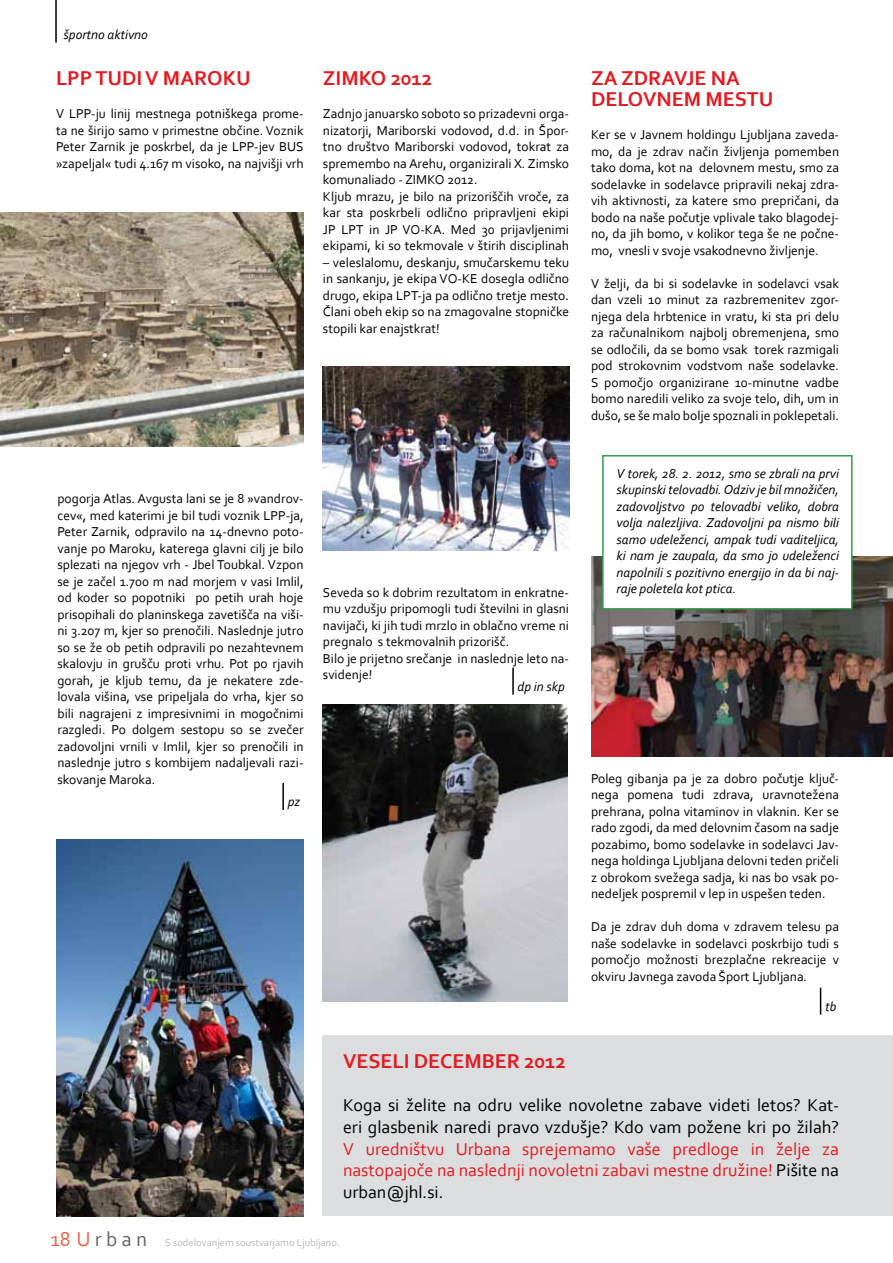
<style>
.page{position:relative;width:893px;height:1263px;background:#fff}
.page>*{position:absolute;margin:0;border:0;box-sizing:border-box;transform-origin:0 0}
.t1{font:700 21px/21px "Corbel";color:#e11b22}
.t2{font:18px/21.6px "Corbel";color:#e11b22;text-align:justify}
.t3{font:18px/21.6px "Corbel";color:#000}
.t4{font:13.5px/16.5px "Corbel";color:#000;text-align:justify}
.t5{font:italic 13.5px/16.5px "Corbel";color:#000;text-align:justify}
.t6{font:10.5px "Corbel";color:#b6b8ba}
.s1{color:#000}
.s2{font-size:21px;color:#e86146}
.s3{font-size:21px;color:#e8664a}
.s4{font-size:21px;color:#67686b}
</style>
<div class="page">
<hr style="left:55px;top:0;width:2px;height:43px;background:#000">
<div style="left:323px;top:1035px;width:570px;height:180px;background:#dcddde"></div>
<img style="left:56px;top:839px;width:248px;height:377px">
<img style="left:323px;top:704px;width:244px;height:297px">
<img style="left:0;top:213px;width:304px;height:234px">
<img style="left:323px;top:366px;width:246px;height:185px">
<img style="left:591px;top:556px;width:302px;height:201px">
<div style="left:602px;top:455px;width:251px;height:155px;background:#fff;border:2px solid #359b49"></div>
<svg style="left:820px;top:988px;width:1px;height:27px"></svg>
<hr style="left:282px;top:783px;width:2px;height:27px;background:#000">
<hr style="left:512px;top:668px;width:2px;height:27px;background:#000">
<p class="t5" style="left:64px;top:26px;width:86px">športno aktivno</p>
<h1 class="t1" style="left:56px;top:67px;width:196px">LPP TUDI V MAROKU</h1>
<p class="t4" style="left:56px;top:105px;width:249px">V LPP-ju linij mestnega potniškega prome&shy;ta ne širijo samo v primestne občine. Voznik Peter Zarnik je poskrbel, da je LPP-jev BUS »zapeljal« tudi 4.167 m visoko, na najvišji vrh</p>
<p class="t4" style="left:57px;top:490px;width:248px">pogorja Atlas. Avgusta lani se je 8 »vandrov&shy;cev«, med katerimi je bil tudi voznik LPP-ja, Peter Zarnik, odpravilo na 14-dnevno poto&shy;vanje po Maroku, katerega glavni cilj je bilo splezati na njegov vrh - Jbel Toubkal. Vzpon se je začel 1.700 m nad morjem v vasi Imlil, od koder so popotniki po petih urah hoje prisopihali do planinskega zavetišča na viši&shy;ni 3.207 m, kjer so prenočili. Naslednje jutro so se že ob petih odpravili po nezahtevnem skalovju in grušču proti vrhu. Pot po rjavih gorah, je kljub temu, da je nekatere zde&shy;lovala višina, vse pripeljala do vrha, kjer so bili nagrajeni z impresivnimi in mogočnimi razgledi. Po dolgem sestopu so se zvečer zadovoljni vrnili v Imlil, kjer so prenočili in naslednje jutro s kombijem nadaljevali razi&shy;skovanje Maroka.</p>
<p class="t5" style="left:288px;top:793px;width:14px">pz</p>
<h1 class="t1" style="left:323px;top:67px;width:111px">ZIMKO 2012</h1>
<p class="t4" style="left:323px;top:105px;width:248px;text-align:left">Zadnjo januarsko soboto so prizadevni orga&shy;nizatorji, Mariborski vodovod, d.d. in Špor&shy;tno društvo Mariborski vodovod, tokrat za spremembo na Arehu, organizirali X. Zimsko komunaliado - ZIMKO 2012.<br>Kljub mrazu, je bilo na prizoriščih vroče, za kar sta poskrbeli odlično pripravljeni ekipi JP LPT in JP VO-KA. Med 30 prijavljenimi ekipami, ki so tekmovale v štirih disciplinah</p>
<p class="t4" style="left:323px;top:254px;width:248px">– veleslalomu, deskanju, smučarskemu teku in sankanju, je ekipa VO-KE dosegla odlično drugo, ekipa LPT-ja pa odlično tretje mesto.<br>Člani obeh ekip so na zmagovalne stopničke stopili kar enajstkrat!</p>
<p class="t4" style="left:323px;top:584px;width:248px;text-align:left">Seveda so k dobrim rezultatom in enkratne&shy;mu vzdušju pripomogli tudi številni in glasni navijači, ki jih tudi mrzlo in oblačno vreme ni pregnalo s tekmovalnih prizorišč.<br>Bilo je prijetno srečanje in naslednje leto na&shy;svidenje!</p>
<p class="t5" style="left:518px;top:678px;width:49px">dp in skp</p>
<h1 class="t1" style="left:591px;top:67px;width:184px">ZA ZDRAVJE NA<br>DELOVNEM MESTU</h1>
<p class="t4" style="left:591px;top:126px;width:250px">Ker se v Javnem holdingu Ljubljana zaveda&shy;mo, da je zdrav način življenja pomemben tako doma, kot na delovnem mestu, smo za sodelavke in sodelavce pripravili nekaj zdra&shy;vih aktivnosti, za katere smo prepričani, da bodo na naše počutje vplivale tako blagodej&shy;no, da jih bomo, v kolikor tega še ne počne&shy;mo, vnesli v svoje vsakodnevno življenje.</p>
<p class="t4" style="left:591px;top:275px;width:250px">V želji, da bi si sodelavke in sodelavci vsak dan vzeli 10 minut za razbremenitev zgor&shy;njega dela hrbtenice in vratu, ki sta pri delu za računalnikom najbolj obremenjena, smo se odločili, da se bomo vsak torek razmigali pod strokovnim vodstvom naše sodelavke.<br>S pomočjo organizirane 10-minutne vadbe bomo naredili veliko za svoje telo, dih, um in dušo, se še malo bolje spoznali in poklepetali.</p>
<p class="t5" style="left:617px;top:465px;width:224px">V torek, 28. 2. 2012, smo se zbrali na prvi skupinski telovadbi. Odziv je bil množičen, zadovoljstvo po telovadbi veliko, dobra volja nalezljiva. Zadovoljni pa nismo bili samo udeleženci, ampak tudi vaditeljica, ki nam je zaupala, da smo jo udeleženci napolnili s pozitivno energijo in da bi naj&shy;raje poletela kot ptica.</p>
<p class="t4" style="left:591px;top:770px;width:250px">Poleg gibanja pa je za dobro počutje ključ&shy;nega pomena tudi zdrava, uravnotežena prehrana, polna vitaminov in vlaknin. Ker se rado zgodi, da med delovnim časom na sadje pozabimo, bomo sodelavke in sodelavci Jav&shy;nega holdinga Ljubljana delovni teden pričeli z obrokom svežega sadja, ki nas bo vsak po&shy;nedeljek pospremil v lep in uspešen teden.</p>
<p class="t4" style="left:591px;top:918px;width:249px">Da je zdrav duh doma v zdravem telesu pa naše sodelavke in sodelavci poskrbijo tudi s pomočjo možnosti brezplačne rekreacije v okviru Javnega zavoda Šport Ljubljana.</p>
<p class="t5" style="left:825px;top:998px;width:13px">tb</p>
<h1 class="t1" style="left:343px;top:1050px;width:224px">VESELI DECEMBER 2012</h1>
<h2 class="t3" style="left:343px;top:1094px;width:498px">Koga si želite na odru velike novoletne zabave videti letos? Kat&shy;eri glasbenik naredi pravo vzdušje? Kdo vam požene kri po žilah?</h2>
<h2 class="t2" style="left:343px;top:1137px;width:498px">V uredništvu Urbana sprejemamo vaše predloge in želje za nastopajoče na naslednji novoletni zabavi mestne družine! <span class="s1">Pišite na urban@jhl.si.</span></h2>
<p class="t6" style="left:50px;top:1236px;width:291px"><span class="s2">18</span> <span class="s3">U</span> <span class="s4">r b a n</span> S sodelovanjem soustvarjamo Ljubljano.</p>
</div>
